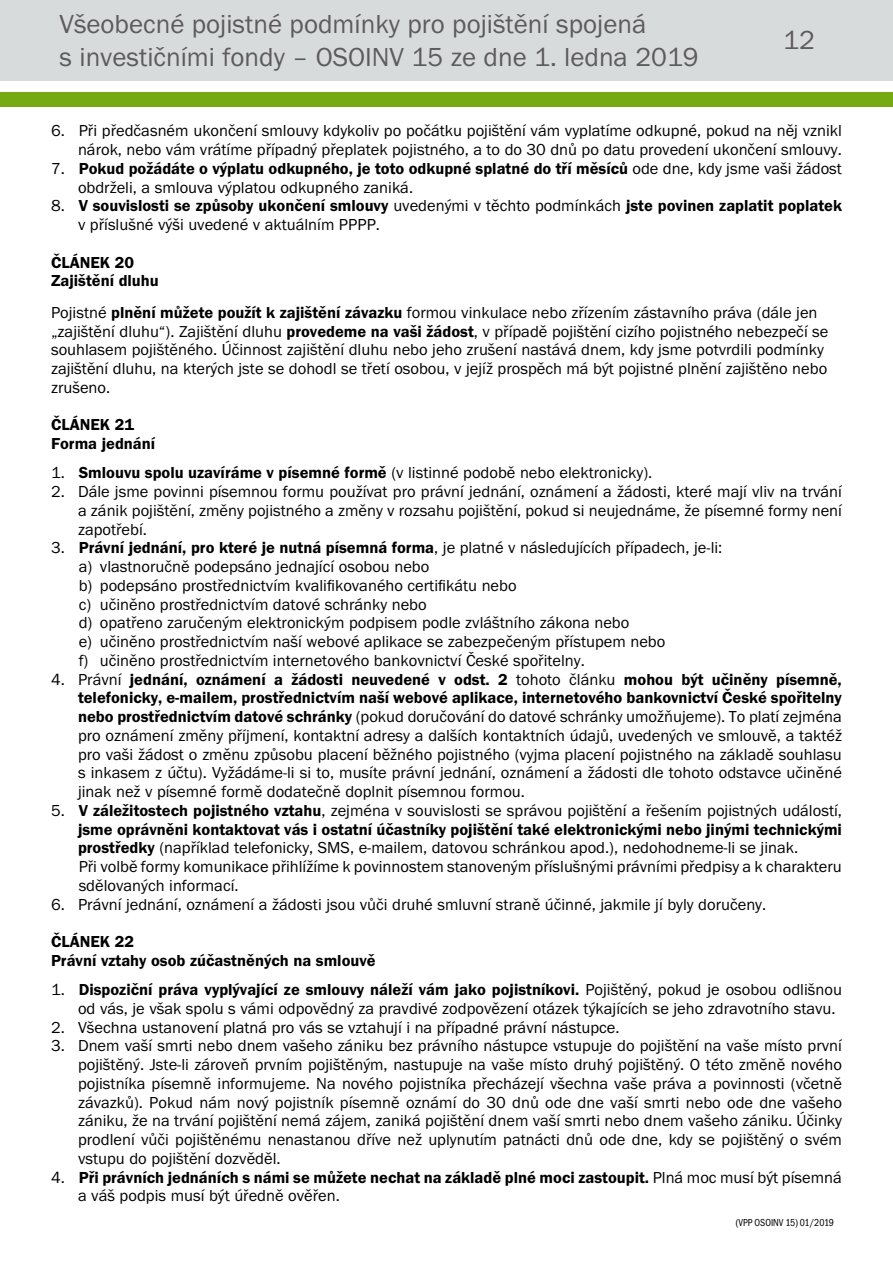
<style>
.page{position:relative;width:893px;height:1263px;background:#fff}
.page>*{position:absolute;margin:0;border:0;box-sizing:border-box;transform-origin:0 0}
.t1{font:27px/32.4px "Franklin Got Itc TOT Boo";color:#5c5b60}
.t2{font:16.5px/18.8px "Franklin Got Itc TOT Boo";color:#000}
.t3{font:16.5px/18.8px "Franklin Got Itc TOT Dem";color:#000}
.t4{font:10.5px "Franklin Got Itc TOT Boo Con";color:#000;scale:.96 1}
.s1{font-family:"Franklin Got Itc TOT Boo"}
.s2{font-family:"Franklin Got Itc TOT Dem"}
</style>
<div class="page">
<div style="left:0;top:0;width:893px;height:81px;background:#d8dbdc"></div>
<div style="left:0;top:92px;width:893px;height:15px;background:#75ab11"></div>
<h1 class="t1" style="left:60px;top:8px;width:641px">Všeobecné pojistné podmínky pro pojištění spojená<br>s investičními fondy – OSOINV 15 ze dne 1. ledna 2019</h1>
<h1 class="t1" style="left:783px;top:25px;width:33px">12</h1>
<p class="t2" style="left:51px;top:122px;width:792px;text-align:right">6. Při předčasném ukončení smlouvy kdykoliv po počátku pojištění vám vyplatíme odkupné, pokud na něj vznikl nárok, nebo vám vrátíme případný přeplatek pojistného, a to do 30 dnů po datu provedení ukončení smlouvy.</p>
<p class="t3" style="left:51px;top:159px;width:792px"><span class="s1">7.</span> Pokud požádáte o výplatu odkupného, je toto odkupné splatné do tří měsíců <span class="s1">ode dne, kdy jsme vaši žádost</span></p>
<p class="t2" style="left:78px;top:178px;width:337px">obdrželi, a smlouva výplatou odkupného zaniká.</p>
<p class="t3" style="left:51px;top:197px;width:792px"><span class="s1">8.</span> V souvislosti se způsoby ukončení smlouvy <span class="s1">uvedenými v těchto podmínkách</span> jste povinen zaplatit poplatek</p>
<p class="t2" style="left:78px;top:216px;width:303px">v příslušné výši uvedené v aktuálním PPPP.</p>
<p class="t3" style="left:51px;top:253px;width:109px">ČLÁNEK 20<br>Zajištění dluhu</p>
<p class="t2" style="left:51px;top:303px;width:779px">Pojistné <span class="s2">plnění můžete použít k zajištění závazku</span> formou vinkulace nebo zřízením zástavního práva (dále jen „zajištění dluhu“). Zajištění dluhu <span class="s2">provedeme na vaši žádost</span>, v případě pojištění cizího pojistného nebezpečí se souhlasem pojištěného. Účinnost zajištění dluhu nebo jeho zrušení nastává dnem, kdy jsme potvrdili podmínky zajištění dluhu, na kterých jste se dohodl se třetí osobou, v jejíž prospěch má být pojistné plnění zajištěno nebo zrušeno.</p>
<p class="t3" style="left:51px;top:416px;width:106px">ČLÁNEK 21<br>Forma jednání</p>
<p class="t2" style="left:51px;top:464px;width:603px">1. <span class="s2">Smlouvu spolu uzavíráme v písemné formě</span> (v listinné podobě nebo elektronicky).</p>
<p class="t2" style="left:78px;top:482px;width:765px;text-align:justify;text-indent:-27px">2. Dále jsme povinni písemnou formu používat pro právní jednání, oznámení a žádosti, které mají vliv na trvání a zánik pojištění, změny pojistného a změny v rozsahu pojištění, pokud si neujednáme, že písemné formy není zapotřebí.</p>
<p class="t2" style="left:79px;top:539px;width:645px;text-indent:-28px">3. <span class="s2">Právní jednání, pro které je nutná písemná forma</span>, je platné v následujících případech, je-li: a) vlastnoručně podepsáno jednající osobou nebo<br>b) podepsáno prostřednictvím kvalifikovaného certifikátu nebo<br>c) učiněno prostřednictvím datové schránky nebo<br>d) opatřeno zaručeným elektronickým podpisem podle zvláštního zákona nebo<br>e) učiněno prostřednictvím naší webové aplikace se zabezpečeným přístupem nebo<br>f) učiněno prostřednictvím internetového bankovnictví České spořitelny.</p>
<p class="t3" style="left:51px;top:670px;width:792px;text-align:right"><span class="s1">4. Právní</span> jednání, oznámení a žádosti neuvedené v odst. 2 <span class="s1">tohoto článku</span> mohou být učiněny písemně, telefonicky, e-mailem, prostřednictvím naší webové aplikace, internetového bankovnictví České spořitelny</p>
<p class="t2" style="left:78px;top:707px;width:765px;text-align:justify"><span class="s2">nebo prostřednictvím datové schránky</span> (pokud doručování do datové schránky umožňujeme). To platí zejména pro oznámení změny příjmení, kontaktní adresy a dalších kontaktních údajů, uvedených ve smlouvě, a taktéž pro vaši žádost o změnu způsobu placení běžného pojistného (vyjma placení pojistného na základě souhlasu s inkasem z účtu). Vyžádáme-li si to, musíte právní jednání, oznámení a žádosti dle tohoto odstavce učiněné jinak než v písemné formě dodatečně doplnit písemnou formou.</p>
<p class="t2" style="left:51px;top:801px;width:792px">5. <span class="s2">V záležitostech pojistného vztahu</span>, zejména v souvislosti se správou pojištění a řešením pojistných událostí,</p>
<p class="t3" style="left:78px;top:820px;width:765px">jsme oprávněni kontaktovat vás i ostatní účastníky pojištění také elektronickými nebo jinými technickými</p>
<p class="t2" style="left:78px;top:839px;width:765px"><span class="s2">prostředky</span> (například telefonicky, SMS, e-mailem, datovou schránkou apod.), nedohodneme-li se jinak.<br>Při volbě formy komunikace přihlížíme k povinnostem stanoveným příslušnými právními předpisy a k charakteru sdělovaných informací.</p>
<p class="t2" style="left:51px;top:895px;width:717px">6. Právní jednání, oznámení a žádosti jsou vůči druhé smluvní straně účinné, jakmile jí byly doručeny.</p>
<p class="t3" style="left:51px;top:932px;width:326px">ČLÁNEK 22<br>Právní vztahy osob zúčastněných na smlouvě</p>
<p class="t3" style="left:51px;top:980px;width:792px"><span class="s1">1.</span> Dispoziční práva vyplývající ze smlouvy náleží vám jako pojistníkovi. <span class="s1">Pojištěný, pokud je osobou odlišnou</span></p>
<p class="t2" style="left:78px;top:999px;width:759px">od vás, je však spolu s vámi odpovědný za pravdivé zodpovězení otázek týkajících se jeho zdravotního stavu.</p>
<p class="t2" style="left:51px;top:1018px;width:570px">2. Všechna ustanovení platná pro vás se vztahují i na případné právní nástupce.</p>
<p class="t2" style="left:78px;top:1037px;width:765px;text-align:justify;text-indent:-27px">3. Dnem vaší smrti nebo dnem vašeho zániku bez právního nástupce vstupuje do pojištění na vaše místo první pojištěný. Jste-li zároveň prvním pojištěným, nastupuje na vaše místo druhý pojištěný. O této změně nového pojistníka písemně informujeme. Na nového pojistníka přecházejí všechna vaše práva a povinnosti (včetně závazků). Pokud nám nový pojistník písemně oznámí do 30 dnů ode dne vaší smrti nebo ode dne vašeho zániku, že na trvání pojištění nemá zájem, zaniká pojištění dnem vaší smrti nebo dnem vašeho zániku. Účinky prodlení vůči pojištěnému nenastanou dříve než uplynutím patnácti dnů ode dne, kdy se pojištěný o svém vstupu do pojištění dozvěděl.</p>
<p class="t3" style="left:51px;top:1168px;width:792px"><span class="s1">4.</span> Při právních jednáních s námi se můžete nechat na základě plné moci zastoupit. <span class="s1">Plná moc musí být písemná</span></p>
<p class="t2" style="left:78px;top:1187px;width:263px">a váš podpis musí být úředně ověřen.</p>
<p class="t4" style="left:736px;top:1217px;width:104px">(VPP OSOINV 15) 01/2019</p>
</div>
